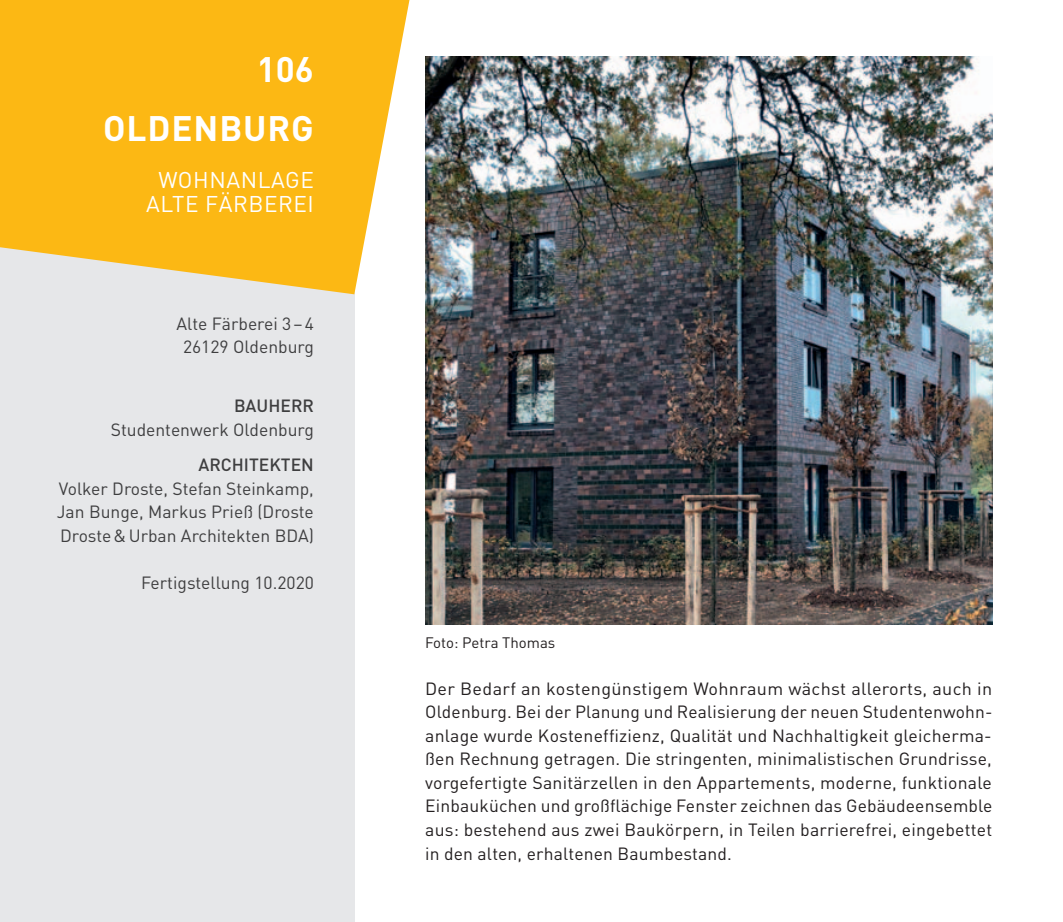
<style>
.page{position:relative;width:1063px;height:922px;background:#fff}
.page>*{position:absolute;margin:0;border:0;box-sizing:border-box;transform-origin:0 0}
.t1{font:700 35px "DIN";letter-spacing:.025em;color:#fff}
.t2{font:22.5px/23.5px "DIN";letter-spacing:.025em;color:#fff}
.t3{font:17.5px/23.5px "DIN";letter-spacing:.01em;color:#231f20;text-align:justify}
.t4{font:17.5px/23.5px "DIN";color:#3e3e3f;text-align:center}
.t5{font:500 17.5px "DIN";color:#3e3e3f}
.t6{font:15px "DIN";color:#231f20}
</style>
<div class="page">
<div style="left:0;top:234px;width:354px;height:687px;background:#e6e7e9"></div>
<svg style="left:0;top:0;width:409px;height:294px;background:#fabf32"></svg>
<img style="left:425px;top:57px;width:567px;height:567px">
<h1 class="t1" style="left:257px;top:47px;width:59px">106</h1>
<h1 class="t1" style="left:103px;top:106px;width:212px">OLDENBURG</h1>
<p class="t2" style="left:146px;top:168px;width:79px;text-indent:12px">Wohnanlage<br>Alte</p>
<p class="t2" style="left:205px;top:191px;width:42px">Färberei</p>
<p class="t4" style="left:177px;top:311px;width:139px">Alte Färberei 3–4<br>26129 Oldenburg</p>
<p class="t5" style="left:234px;top:394px;width:81px">BAUHERR</p>
<p class="t4" style="left:111px;top:417px;width:205px">Studentenwerk Oldenburg</p>
<p class="t5" style="left:198px;top:453px;width:117px">ARCHITEKTEN</p>
<p class="t4" style="left:57px;top:476px;width:259px;text-align:justify">Volker Droste, Stefan Steinkamp, Jan Bunge, Markus Prieß (Droste Droste&amp;Urban Architekten BDA)</p>
<p class="t4" style="left:141px;top:570px;width:174px">Fertigstellung 10.2020</p>
<p class="t6" style="left:425px;top:632px;width:132px">Foto: Petra Thomas</p>
<p class="t3" style="left:425px;top:676px;width:569px">Der Bedarf an kostengünstigem Wohnraum wächst allerorts, auch in Oldenburg. Bei der Planung und Realisierung der neuen Studentenwohn&shy;anlage wurde Kosteneffizienz, Qualität und Nachhaltigkeit gleicherma&shy;ßen Rechnung getragen. Die stringenten, minimalistischen Grundrisse, vorgefertigte Sanitärzellen in den Appartements, moderne, funktionale Einbauküchen und großflächige Fenster zeichnen das Gebäudeensemble aus: bestehend aus zwei Baukörpern, in Teilen barrierefrei, eingebettet in den alten, erhaltenen Baumbestand.</p>
</div>
